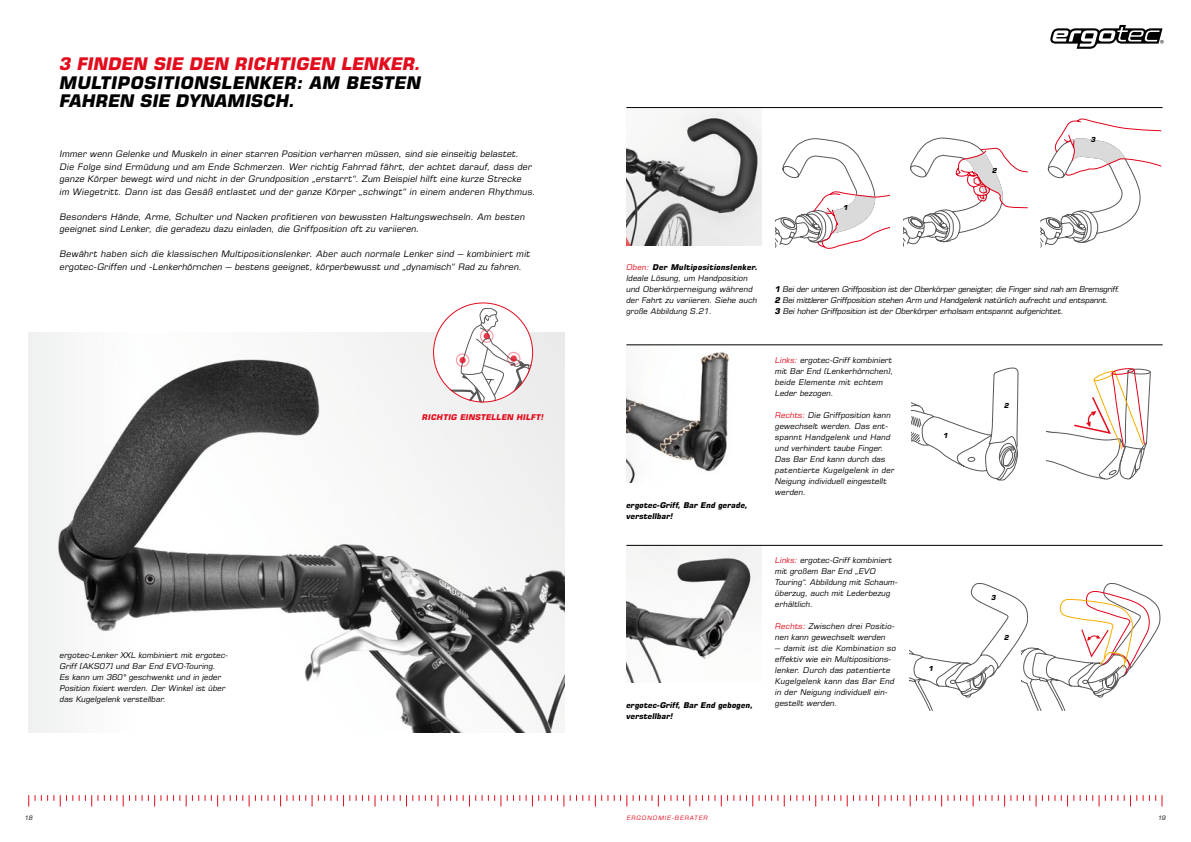
<style>
.page{position:relative;width:1191px;height:842px;background:#fff}
.page>*{position:absolute;margin:0;border:0;box-sizing:border-box;transform-origin:0 0}
.t1{font:italic 700 17.5px/18.7px "Eurostile LT Pro";letter-spacing:.02em;color:#000}
.t2{font:italic 700 17.5px "Eurostile LT Pro";color:#e30c1c}
.t3{font:italic 9px/12.5px "Eurostile LT Pro";letter-spacing:.02em;color:#000}
.t4{font:italic 8px/11px "Eurostile LT Pro";letter-spacing:.01em;color:#000}
.t5{font:italic 8px/11px "Eurostile LT Pro";letter-spacing:-.01em;color:#000}
.t6{font:italic 700 8px/11px "Eurostile LT Pro";letter-spacing:.01em;color:#000}
.t7{font:italic 700 8px "Eurostile LT Pro";letter-spacing:.02em;color:#e30c1c}
.t8{font:italic 700 7px "Eurostile LT Pro";color:#000}
.t9{font:italic 6px "Eurostile LT Pro";letter-spacing:.125em;color:#e30c1c}
.t10{font:italic 6px "Eurostile LT Pro";color:#000}
.s1{color:#e30c1c}
.s2{font-weight:700}
</style>
<div class="page">
<svg style="left:230px;top:795px;width:13px;height:6px"></svg>
<svg style="left:444px;top:795px;width:13px;height:6px"></svg>
<svg style="left:381px;top:795px;width:13px;height:6px"></svg>
<svg style="left:293px;top:795px;width:13px;height:6px"></svg>
<svg style="left:507px;top:795px;width:13px;height:6px"></svg>
<svg style="left:249px;top:795px;width:19px;height:11px"></svg>
<svg style="left:463px;top:795px;width:19px;height:11px"></svg>
<svg style="left:419px;top:795px;width:19px;height:11px"></svg>
<svg style="left:400px;top:795px;width:13px;height:11px"></svg>
<svg style="left:356px;top:795px;width:19px;height:11px"></svg>
<svg style="left:337px;top:795px;width:13px;height:11px"></svg>
<svg style="left:312px;top:795px;width:19px;height:11px"></svg>
<svg style="left:274px;top:795px;width:13px;height:11px"></svg>
<svg style="left:488px;top:795px;width:13px;height:11px"></svg>
<svg style="left:551px;top:795px;width:13px;height:11px"></svg>
<svg style="left:526px;top:795px;width:19px;height:11px"></svg>
<svg style="left:633px;top:795px;width:19px;height:6px"></svg>
<svg style="left:570px;top:795px;width:19px;height:6px"></svg>
<svg style="left:702px;top:795px;width:13px;height:6px"></svg>
<svg style="left:765px;top:795px;width:13px;height:6px"></svg>
<svg style="left:677px;top:795px;width:19px;height:11px"></svg>
<svg style="left:658px;top:795px;width:13px;height:11px"></svg>
<svg style="left:614px;top:795px;width:13px;height:11px"></svg>
<svg style="left:595px;top:795px;width:13px;height:11px"></svg>
<svg style="left:721px;top:795px;width:13px;height:11px"></svg>
<svg style="left:740px;top:795px;width:19px;height:11px"></svg>
<svg style="left:784px;top:795px;width:19px;height:11px"></svg>
<svg style="left:853px;top:795px;width:13px;height:6px"></svg>
<svg style="left:809px;top:795px;width:13px;height:11px"></svg>
<svg style="left:828px;top:795px;width:19px;height:11px"></svg>
<svg style="left:979px;top:795px;width:13px;height:6px"></svg>
<svg style="left:916px;top:795px;width:13px;height:6px"></svg>
<svg style="left:872px;top:795px;width:13px;height:11px"></svg>
<svg style="left:1042px;top:795px;width:19px;height:6px"></svg>
<svg style="left:998px;top:795px;width:19px;height:11px"></svg>
<svg style="left:960px;top:795px;width:13px;height:11px"></svg>
<svg style="left:935px;top:795px;width:19px;height:11px"></svg>
<svg style="left:891px;top:795px;width:19px;height:11px"></svg>
<svg style="left:1023px;top:795px;width:13px;height:11px"></svg>
<svg style="left:1086px;top:795px;width:13px;height:11px"></svg>
<svg style="left:1067px;top:795px;width:13px;height:11px"></svg>
<svg style="left:1105px;top:795px;width:19px;height:6px"></svg>
<svg style="left:1130px;top:795px;width:13px;height:11px"></svg>
<svg style="left:1149px;top:795px;width:13px;height:11px"></svg>
<svg style="left:205px;top:795px;width:19px;height:11px"></svg>
<svg style="left:161px;top:795px;width:19px;height:6px"></svg>
<svg style="left:98px;top:795px;width:19px;height:6px"></svg>
<svg style="left:35px;top:795px;width:13px;height:6px"></svg>
<svg style="left:186px;top:795px;width:13px;height:11px"></svg>
<svg style="left:142px;top:795px;width:13px;height:11px"></svg>
<svg style="left:123px;top:795px;width:13px;height:11px"></svg>
<svg style="left:79px;top:795px;width:13px;height:11px"></svg>
<svg style="left:54px;top:795px;width:19px;height:11px"></svg>
<img style="left:135px;top:333px;width:429px;height:400px">
<svg style="left:28px;top:333px;width:107px;height:400px;fill:#f3f4f4"></svg>
<svg style="left:433px;top:303px;width:99px;height:99px"></svg>
<svg style="left:439px;top:308px;width:94px;height:94px"></svg>
<div style="left:507px;top:352px;width:13px;height:13px;border:1px solid #e30c1c;border-radius:50%"></div>
<svg style="left:510px;top:355px;width:7px;height:7px"></svg>
<div style="left:456px;top:353px;width:13px;height:14px;border:1px solid #e30c1c;border-radius:50%"></div>
<svg style="left:459px;top:357px;width:7px;height:6px"></svg>
<div style="left:480px;top:329px;width:13px;height:14px;border:1px solid #e30c1c;border-radius:50%"></div>
<svg style="left:483px;top:333px;width:7px;height:6px"></svg>
<img style="left:626px;top:352px;width:104px;height:131px">
<img style="left:626px;top:546px;width:135px;height:137px">
<img style="left:626px;top:108px;width:135px;height:137px">
<hr style="left:626px;top:345px;width:536px;height:1px;background:#000">
<hr style="left:626px;top:107px;width:536px;height:1px;background:#000">
<hr style="left:626px;top:545px;width:536px;height:1px;background:#000">
<svg style="left:775px;top:139px;width:115px;height:110px"></svg>
<svg style="left:903px;top:138px;width:124px;height:109px"></svg>
<svg style="left:1040px;top:118px;width:121px;height:130px"></svg>
<svg style="left:909px;top:583px;width:251px;height:128px"></svg>
<svg style="left:911px;top:368px;width:107px;height:112px"></svg>
<svg style="left:1050px;top:25px;width:113px;height:24px"></svg>
<svg style="left:1046px;top:368px;width:105px;height:112px"></svg>
<div style="left:1043px;top:415px;width:30px;height:16px;background:#fff"></div>
<h1 class="t2" style="left:60px;top:53px;width:363px">3 Finden Sie den richtigen Lenker.</h1>
<h1 class="t1" style="left:60px;top:73px;width:363px">Multipositionslenker: Am besten fahren Sie d ynamisch.</h1>
<p class="t3" style="left:60px;top:148px;width:477px">Immer wenn Gelenke und Muskeln in einer starren Position verharren müssen, sind sie einseitig belastet.<br>Die Folge sind Ermüdung und am Ende Schmerzen. Wer richtig Fahrrad fährt, der achtet darauf, dass der ganze Körper bewegt wird und nicht in der Grundposition „erstarrt“. Zum Beispiel hilft eine kurze Strecke<br>im Wiegetritt. Dann ist das Gesäß entlastet und der ganze Körper „schwingt“ in einem anderen Rhythmus.</p>
<p class="t3" style="left:60px;top:210px;width:467px">Besonders Hände, Arme, Schulter und Nacken profitieren von bewussten Haltungswechseln. Am besten geeignet sind Lenker, die geradezu dazu einladen, die Griffposition oft zu variieren.</p>
<p class="t3" style="left:60px;top:248px;width:472px">Bewährt haben sich die klassischen Multipositionslenker. Aber auch normale Lenker sind – kombiniert mit ergotec-Griffen und -Lenkerhörnchen – bestens geeignet, körperbewusst und „dynamisch“ Rad zu fahren.</p>
<p class="t4" style="left:60px;top:649px;width:170px">ergotec-Lenker XXL kombiniert mit ergotec-Griff [AKS07] und Bar End EVO-Touring.<br>Es kann um 360° geschwenkt und in jeder Position fixiert werden. Der Winkel ist über das Kugelgelenk verstellbar.</p>
<p class="t7" style="left:422px;top:412px;width:123px">Richtig einstellen hilft!</p>
<p class="t8" style="left:843px;top:203px;width:6px">1</p>
<p class="t8" style="left:992px;top:166px;width:6px">2</p>
<p class="t8" style="left:1091px;top:136px;width:6px">3</p>
<p class="t4" style="left:626px;top:262px;width:133px"><span class="s1">Oben:</span> <span class="s2">Der Multipositionslenker.<br></span>Ideale Lösung, um Handposition und Oberkörperneigung während der Fahrt zu variieren. Siehe auch große Abbildung S.21.</p>
<p class="t6" style="left:626px;top:499px;width:123px">ergotec-Griff, Bar End gerade, verstellbar!</p>
<p class="t6" style="left:626px;top:699px;width:128px">ergotec-Griff, Bar End gebogen, verstellbar!</p>
<p class="t5" style="left:775px;top:284px;width:346px"><span class="s2">1</span> Bei der unteren Griffposition ist der Oberkörper geneigter, die Finger sind nah am Bremsgriff.<br><span class="s2">2</span> Bei mittlerer Griffposition stehen Arm und Handgelenk natürlich aufrecht und entspannt.<br><span class="s2">3</span> Bei hoher Griffposition ist der Oberkörper erholsam entspannt aufgerichtet.</p>
<p class="t4" style="left:775px;top:355px;width:120px"><span class="s1">Links:</span> ergotec-Griff kombiniert mit Bar End (Lenkerhörnchen), beide Elemente mit echtem<br>Leder bezogen.</p>
<p class="t4" style="left:775px;top:410px;width:121px"><span class="s1">Rechts:</span> Die Griffposition kann gewechselt werden. Das ent&shy;spannt Handgelenk und Hand und verhindert taube Finger.<br>Das Bar End kann durch das patentierte Kugelgelenk in der<br>Neigung individuell eingestellt werden.</p>
<p class="t4" style="left:775px;top:555px;width:124px"><span class="s1">Links:</span> ergotec-Griff kombiniert mit großem Bar End „EVO<br>Touring“. Abbildung mit Schaum&shy;überzug, auch mit Lederbezug erhältlich.</p>
<p class="t4" style="left:775px;top:621px;width:121px"><span class="s1">Rechts:</span> Zwischen drei Positio&shy;nen kann gewechselt werden</p>
<p class="t4" style="left:775px;top:643px;width:123px">– damit ist die Kombination so effektiv wie ein Multipositions&shy;lenker. Durch das patentierte<br>Kugelgelenk kann das Bar End in der Neigung individuell ein&shy;gestellt werden.</p>
<p class="t8" style="left:943px;top:431px;width:6px">1</p>
<p class="t8" style="left:928px;top:664px;width:6px">1</p>
<p class="t8" style="left:1004px;top:402px;width:6px">2</p>
<p class="t8" style="left:991px;top:593px;width:6px">3</p>
<p class="t8" style="left:1004px;top:633px;width:6px">2</p>
<p class="t10" style="left:25px;top:814px;width:9px">18</p>
<p class="t10" style="left:1158px;top:814px;width:9px">19</p>
<p class="t9" style="left:626px;top:814px;width:83px">Ergonomie-berater</p>
</div>
